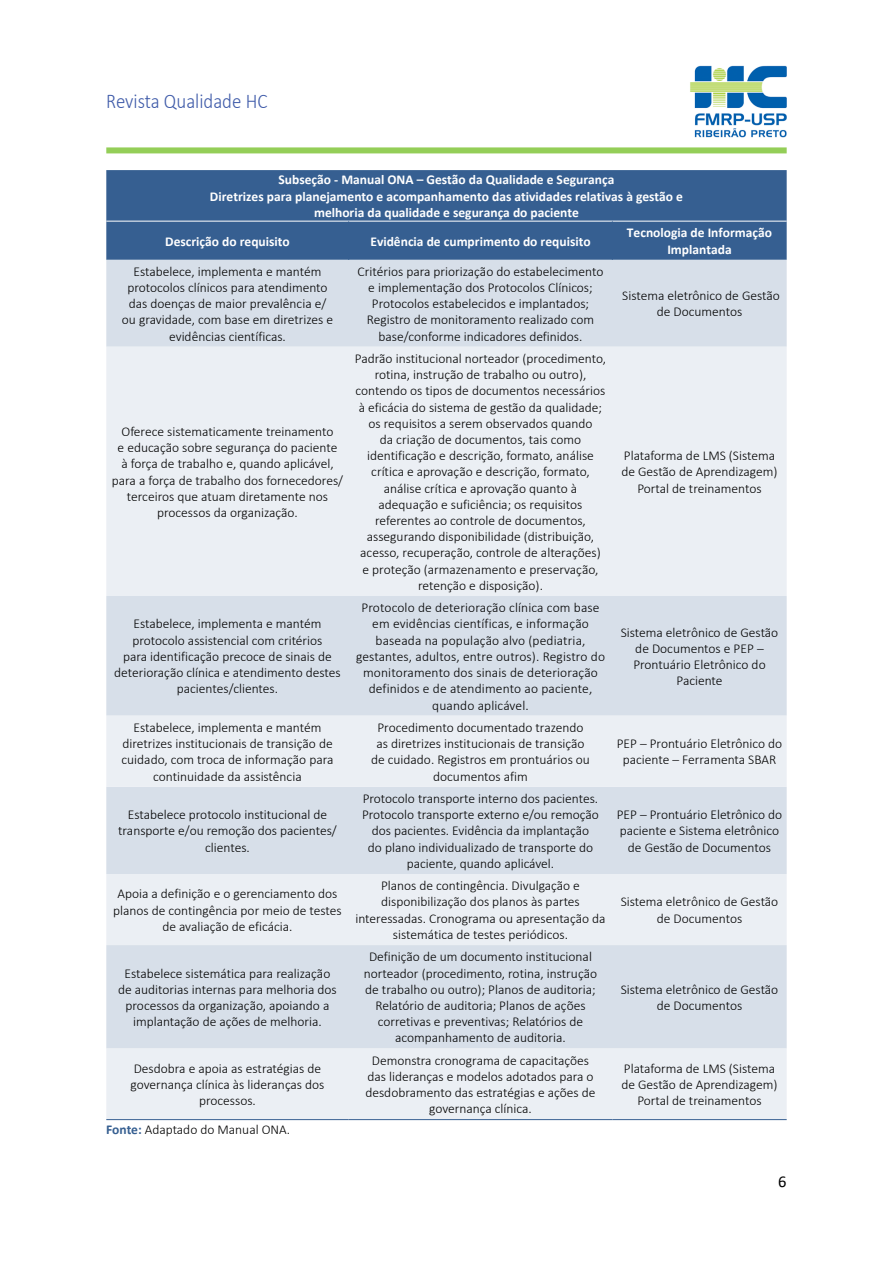
<style>
.page{position:relative;width:893px;height:1263px;background:#fff}
.page>*{position:absolute;margin:0;border:0;box-sizing:border-box;transform-origin:0 0}
.t1{font:300 21px "Calibri";color:#3f5ba9;scale:.9 1}
.t2{font:16.5px "Calibri";color:#000}
.t3{font:300 13.5px/16.2px "Calibri";color:#000;text-align:center}
.t4{font:700 13.5px/16.2px "Calibri";color:#fff;text-align:center}
.s1{font-weight:700;color:#365f91}
</style>
<div class="page">
<img style="left:690px;top:65px;width:97px;height:73px">
<div style="left:106px;top:147px;width:681px;height:6px;background:#94ce58"></div>
<div style="left:106px;top:170px;width:681px;height:90px;background:#365f91"></div>
<div style="left:106px;top:260px;width:681px;height:87px;background:#d7dfe9"></div>
<svg style="left:106px;top:347px;width:681px;height:772px;background:#e3e8ef"></svg>
<hr style="left:106px;top:221px;width:243px;height:1px;background:#fff">
<hr style="left:349px;top:221px;width:263px;height:1px;background:#fff">
<hr style="left:612px;top:221px;width:175px;height:1px;background:#fff">
<hr style="left:348px;top:221px;width:1px;height:39px;background:#365f91">
<hr style="left:612px;top:221px;width:1px;height:39px;background:#365f91">
<hr style="left:106px;top:1119px;width:243px;height:1px;background:#365f91">
<hr style="left:349px;top:1119px;width:263px;height:1px;background:#365f91">
<hr style="left:612px;top:1119px;width:175px;height:1px;background:#365f91">
<h1 class="t1" style="left:106px;top:88px;width:181px">Revista Qualidade HC</h1>
<p class="t4" style="left:210px;top:172px;width:475px">Subseção - Manual ONA – Gestão da Qualidade e Segurança<br>Diretrizes para planejamento e acompanhamento das atividades relativas à gestão e melhoria da qualidade e segurança do paciente</p>
<p class="t4" style="left:165px;top:233px;width:126px">Descrição do requisito</p>
<p class="t4" style="left:370px;top:233px;width:222px">Evidência de cumprimento do requisito</p>
<p class="t4" style="left:627px;top:225px;width:147px">Tecnologia de Informação<br>Implantada</p>
<p class="t3" style="left:122px;top:263px;width:213px">Estabelece, implementa e mantém protocolos clínicos para atendimento das doenças de maior prevalência e/ ou gravidade, com base em diretrizes e evidências científicas.</p>
<p class="t3" style="left:358px;top:263px;width:247px">Critérios para priorização do estabelecimento e implementação dos Protocolos Clínicos; Protocolos estabelecidos e implantados; Registro de monitoramento realizado com base/conforme indicadores definidos.</p>
<p class="t3" style="left:622px;top:287px;width:159px">Sistema eletrônico de Gestão de Documentos</p>
<p class="t3" style="left:112px;top:423px;width:233px">Oferece sistematicamente treinamento<br>e educação sobre segurança do paciente<br>à força de trabalho e, quando aplicável, para a força de trabalho dos fornecedores/ terceiros que atuam diretamente nos processos da organização.</p>
<p class="t3" style="left:114px;top:616px;width:228px">Estabelece, implementa e mantém protocolo assistencial com critérios<br>para identificação precoce de sinais de deterioração clínica e atendimento destes pacientes/clientes.</p>
<p class="t3" style="left:355px;top:350px;width:253px">Padrão institucional norteador (procedimento, rotina, instrução de trabalho ou outro), contendo os tipos de documentos necessários à eficácia do sistema de gestão da qualidade; os requisitos a serem observados quando<br>da criação de documentos, tais como identificação e descrição, formato, análise crítica e aprovação e descrição, formato, análise crítica e aprovação quanto à adequação e suficiência; os requisitos referentes ao controle de documentos, assegurando disponibilidade (distribuição, acesso, recuperação, controle de alterações)<br>e proteção (armazenamento e preservação, retenção e disposição).</p>
<p class="t3" style="left:356px;top:600px;width:250px">Protocolo de deterioração clínica com base em evidências científicas, e informação baseada na população alvo (pediatria, gestantes, adultos, entre outros). Registro do monitoramento dos sinais de deterioração definidos e de atendimento ao paciente, quando aplicável.</p>
<p class="t3" style="left:122px;top:719px;width:213px">Estabelece, implementa e mantém diretrizes institucionais de transição de cuidado, com troca de informação para continuidade da assistência</p>
<p class="t3" style="left:371px;top:719px;width:220px">Procedimento documentado trazendo as diretrizes institucionais de transição de cuidado. Registros em prontuários ou documentos afim</p>
<p class="t3" style="left:118px;top:806px;width:220px">Estabelece protocolo institucional de transporte e/ou remoção dos pacientes/ clientes.</p>
<p class="t3" style="left:362px;top:790px;width:238px">Protocolo transporte interno dos pacientes.<br>Protocolo transporte externo e/ou remoção dos pacientes. Evidência da implantação<br>do plano individualizado de transporte do paciente, quando aplicável.</p>
<p class="t3" style="left:113px;top:886px;width:230px">Apoia a definição e o gerenciamento dos planos de contingência por meio de testes de avaliação de eficácia.</p>
<p class="t3" style="left:355px;top:877px;width:252px">Planos de contingência. Divulgação e disponibilização dos planos às partes interessadas. Cronograma ou apresentação da sistemática de testes periódicos.</p>
<p class="t3" style="left:118px;top:965px;width:220px">Estabelece sistemática para realização de auditorias internas para melhoria dos processos da organização, apoiando a implantação de ações de melhoria.</p>
<p class="t3" style="left:364px;top:949px;width:235px">Definição de um documento institucional norteador (procedimento, rotina, instrução de trabalho ou outro); Planos de auditoria; Relatório de auditoria; Planos de ações corretivas e preventivas; Relatórios de acompanhamento de auditoria.</p>
<p class="t3" style="left:621px;top:447px;width:158px">Plataforma de LMS (Sistema de Gestão de Aprendizagem)<br>Portal de treinamentos</p>
<p class="t3" style="left:621px;top:624px;width:159px">Sistema eletrônico de Gestão de Documentos e PEP –<br>Prontuário Eletrônico do<br>Paciente</p>
<p class="t3" style="left:617px;top:735px;width:167px">PEP – Prontuário Eletrônico do paciente – Ferramenta SBAR</p>
<p class="t3" style="left:617px;top:806px;width:167px">PEP – Prontuário Eletrônico do paciente e Sistema eletrônico de Gestão de Documentos</p>
<p class="t3" style="left:621px;top:894px;width:159px">Sistema eletrônico de Gestão de Documentos</p>
<p class="t3" style="left:621px;top:981px;width:159px">Sistema eletrônico de Gestão de Documentos</p>
<p class="t3" style="left:130px;top:1060px;width:196px">Desdobra e apoia as estratégias de governança clínica às lideranças dos processos.</p>
<p class="t3" style="left:365px;top:1052px;width:232px">Demonstra cronograma de capacitações das lideranças e modelos adotados para o desdobramento das estratégias e ações de governança clínica.</p>
<p class="t3" style="left:621px;top:1060px;width:158px">Plataforma de LMS (Sistema de Gestão de Aprendizagem)<br>Portal de treinamentos</p>
<p class="t3" style="left:106px;top:1122px;width:185px"><span class="s1">Fonte:</span> Adaptado do Manual ONA.</p>
<p class="t2" style="left:778px;top:1170px;width:10px">6</p>
</div>
